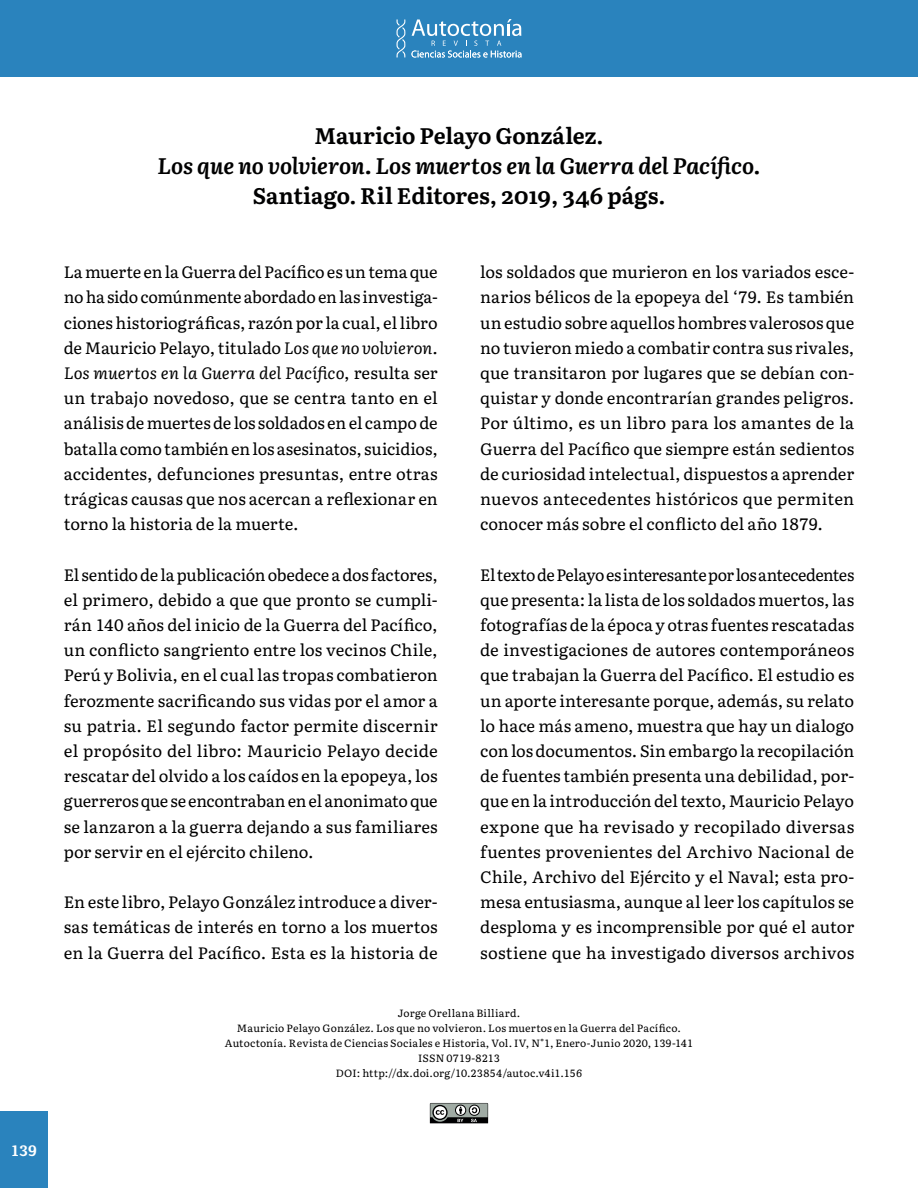
<style>
.page{position:relative;width:918px;height:1188px;background:#fff}
.page>*{position:absolute;margin:0;border:0;box-sizing:border-box;transform-origin:0 0}
.t1{font:700 22.5px/30px "Literata";color:#000001;text-align:center}
.t2{font:16.5px/25.2px "Literata";letter-spacing:.005em;color:#000001;text-align:justify}
.t3{font:700 15px "Literata";color:#fff}
.t4{font:10.5px/15px "Literata";letter-spacing:.02em;color:#000001;text-align:center}
.s1{font-style:italic}
</style>
<div class="page">
<div style="left:0;top:1111px;width:48px;height:77px;background:#2a83bd"></div>
<div style="left:0;top:0;width:918px;height:77px;background:#2a83bd"></div>
<svg style="left:396px;top:19px;width:126px;height:39px"></svg>
<svg style="left:430px;top:1103px;width:58px;height:20px"></svg>
<p class="t3" style="left:11px;top:1138px;width:27px">139</p>
<h1 class="t1" style="left:158px;top:120px;width:604px">Mauricio Pelayo González.<br><span class="s1">Los que no volvieron. Los muertos en la Guerra del Pacífico</span>.<br>Santiago. Ril Editores, 2019, 346 págs.</h1>
<p class="t2" style="left:64px;top:258px;width:376px">La muerte en la Guerra del Pacífico es un tema que no ha sido comúnmente abordado en las investiga&shy;ciones historiográficas, razón por la cual, el libro de Mauricio Pelayo, titulado <span class="s1">Los que no volvieron.<br>Los muertos en la Guerra del Pacífico</span>, resulta ser un trabajo novedoso, que se centra tanto en el análisis de muertes de los soldados en el campo de batalla como también en los asesinatos, suicidios, accidentes, defunciones presuntas, entre otras trágicas causas que nos acercan a reflexionar en torno la historia de la muerte.</p>
<p class="t2" style="left:64px;top:561px;width:375px">El sentido de la publicación obedece a dos factores, el primero, debido a que que pronto se cumpli&shy;rán 140 años del inicio de la Guerra del Pacífico, un conflicto sangriento entre los vecinos Chile, Perú y Bolivia, en el cual las tropas combatieron ferozmente sacrificando sus vidas por el amor a su patria. El segundo factor permite discernir el propósito del libro: Mauricio Pelayo decide rescatar del olvido a los caídos en la epopeya, los guerreros que se encontraban en el anonimato que se lanzaron a la guerra dejando a sus familiares por servir en el ejército chileno.</p>
<p class="t2" style="left:64px;top:888px;width:375px">En este libro, Pelayo González introduce a diver&shy;sas temáticas de interés en torno a los muertos en la Guerra del Pacífico. Esta es la historia de</p>
<p class="t2" style="left:480px;top:258px;width:376px">los soldados que murieron en los variados esce&shy;narios bélicos de la epopeya del ‘79. Es también un estudio sobre aquellos hombres valerosos que no tuvieron miedo a combatir contra sus rivales, que transitaron por lugares que se debían con&shy;quistar y donde encontrarían grandes peligros.<br>Por último, es un libro para los amantes de la Guerra del Pacífico que siempre están sedientos de curiosidad intelectual, dispuestos a aprender nuevos antecedentes históricos que permiten conocer más sobre el conflicto del año 1879.</p>
<p class="t2" style="left:480px;top:561px;width:376px">El texto de Pelayo es interesante por los antecedentes que presenta: la lista de los soldados muertos, las fotografías de la época y otras fuentes rescatadas de investigaciones de autores contemporáneos que trabajan la Guerra del Pacífico. El estudio es un aporte interesante porque, además, su relato lo hace más ameno, muestra que hay un dialogo con los documentos. Sin embargo la recopilación de fuentes también presenta una debilidad, por&shy;que en la introducción del texto, Mauricio Pelayo expone que ha revisado y recopilado diversas fuentes provenientes del Archivo Nacional de Chile, Archivo del Ejército y el Naval; esta pro&shy;mesa entusiasma, aunque al leer los capítulos se desploma y es incomprensible por qué el autor sostiene que ha investigado diversos archivos</p>
<p class="t4" style="left:225px;top:1005px;width:470px">Jorge Orellana Billiard.<br>Mauricio Pelayo González. Los que no volvieron. Los muertos en la Guerra del Pacífico.<br>Autoctonía. Revista de Ciencias Sociales e Historia, Vol. IV, N°1, Enero-Junio 2020, 139-141<br>ISSN 0719-8213<br>DOI: http://dx.doi.org/10.23854/autoc.v4i1.156</p>
</div>
